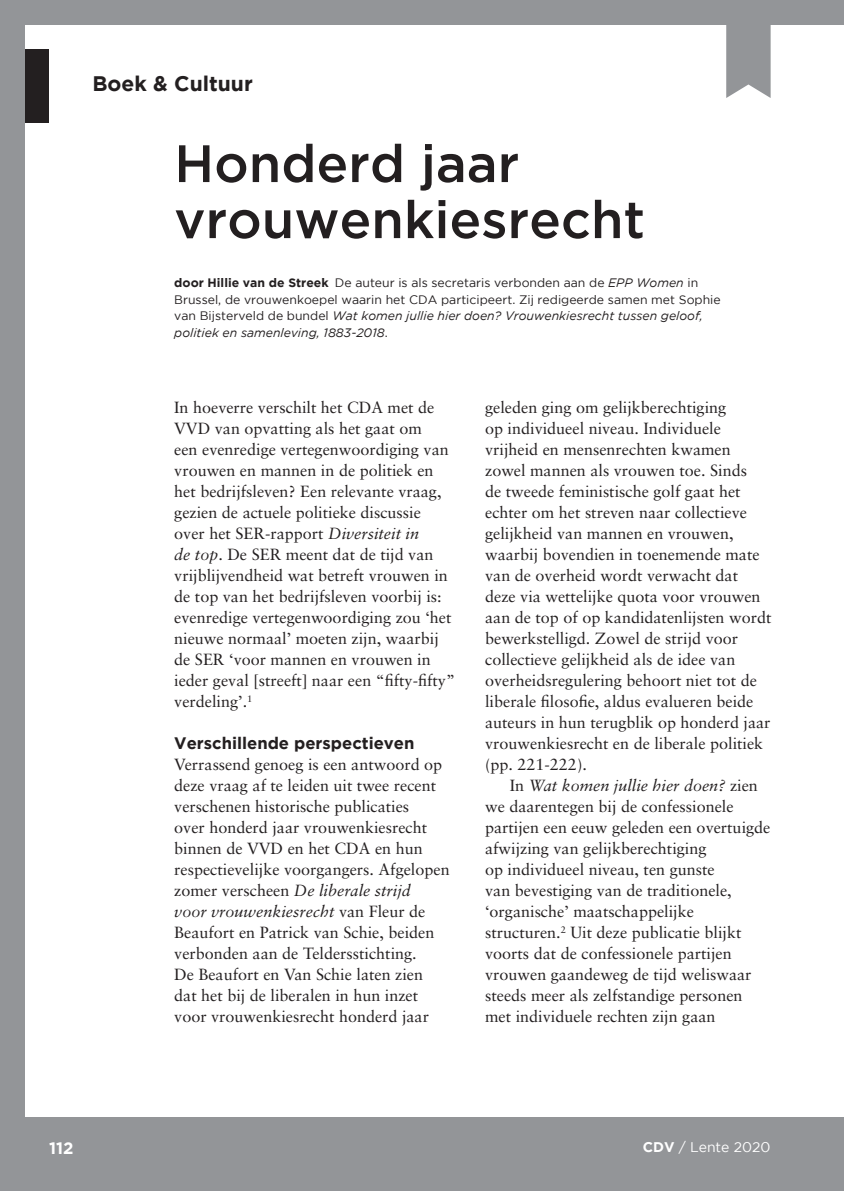
<style>
.page{position:relative;width:844px;height:1191px;background:#fff}
.page>*{position:absolute;margin:0;border:0;box-sizing:border-box;transform-origin:0 0}
.t1{font:500 52.5px/56px "Gotham";color:#231f20}
.t2{font:700 21px "Gotham";color:#231f20}
.t3{font:700 16.62px "Gotham";color:#231f20}
.t4{font:700 16.62px "Gotham";color:#fff}
.t5{font:16.1px/21px "Sabon LT";color:#231f20}
.t6{font:14px "Gotham";color:#fff}
.t7{font:12.25px/16.6px "Gotham";color:#231f20}
.s1{font-weight:700}
.s2{font-style:italic}
</style>
<div class="page">
<svg style="left:726px;top:25px;width:44px;height:73px;background:#9d9fa2"></svg>
<div style="left:0;top:49px;width:49px;height:73px;background:#231f20"></div>
<div style="left:0;top:1117px;width:843px;height:74px;background:#939598"></div>
<hr style="left:843px;top:1117px;width:1px;height:74px;background:#939598">
<div style="left:0;top:0;width:843px;height:25px;background:#939598"></div>
<div style="left:0;top:0;width:25px;height:1191px;background:#939598"></div>
<svg style="left:843px;top:0;width:1px;height:25px"></svg>
<h2 class="t2" style="left:92px;top:71px;width:162px">Boek &amp; Cultuur</h2>
<h1 class="t1" style="left:174px;top:134px;width:472px">Honderd jaar vrouwenkiesrecht</h1>
<p class="t7" style="left:174px;top:274px;width:548px"><span class="s1">door Hillie van de Streek</span> De auteur is als secretaris verbonden aan de <span class="s2">EPP Women</span> in Brussel, de vrouwenkoepel waarin het CDA participeert. Zij redigeerde samen met Sophie van Bijsterveld de bundel <span class="s2">Wat komen jullie hier doen? Vrouwenkiesrecht tussen geloof, politiek en samenleving, 1883-2018</span>.</p>
<p class="t5" style="left:174px;top:397px;width:282px">In hoeverre verschilt het CDA met de VVD van opvatting als het gaat om<br>een evenredige vertegenwoordiging van vrouwen en mannen in de politiek en het bedrijfsleven? Een relevante vraag, gezien de actuele politieke discussie over het SER-rapport <span class="s2">Diversiteit in<br>de top</span>. De SER meent dat de tijd van vrijblijvendheid wat betreft vrouwen in de top van het bedrijfsleven voorbij is: evenredige vertegenwoordiging zou ‘het nieuwe normaal’ moeten zijn, waarbij de SER ‘voor mannen en vrouwen in ieder geval [streeft] naar een “fifty-fifty” verdeling’.<sup>1</sup></p>
<p class="t3" style="left:174px;top:734px;width:242px">Verschillende perspectieven</p>
<p class="t5" style="left:174px;top:754px;width:277px">Verrassend genoeg is een antwoord op deze vraag af te leiden uit twee recent verschenen historische publicaties<br>over honderd jaar vrouwenkiesrecht binnen de VVD en het CDA en hun respectievelijke voorgangers. Afgelopen zomer verscheen <span class="s2">De liberale strijd<br>voor vrouwenkiesrecht</span> van Fleur de Beaufort en Patrick van Schie, beiden verbonden aan de Teldersstichting.<br>De Beaufort en Van Schie laten zien<br>dat het bij de liberalen in hun inzet voor vrouwenkiesrecht honderd jaar</p>
<p class="t5" style="left:485px;top:397px;width:288px">geleden ging om gelijkberechtiging<br>op individueel niveau. Individuele vrijheid en mensenrechten kwamen zowel mannen als vrouwen toe. Sinds<br>de tweede feministische golf gaat het echter om het streven naar collectieve gelijkheid van mannen en vrouwen, waarbij bovendien in toenemende mate van de overheid wordt verwacht dat deze via wettelijke quota voor vrouwen aan de top of op kandidatenlijsten wordt bewerkstelligd. Zowel de strijd voor collectieve gelijkheid als de idee van overheidsregulering behoort niet tot de liberale filosofie, aldus evalueren beide auteurs in hun terugblik op honderd jaar vrouwenkiesrecht en de liberale politiek (pp. 221-222).</p>
<p class="t5" style="left:485px;top:775px;width:287px;text-indent:25px">In <span class="s2">Wat komen jullie hier doen?</span> zien we daarentegen bij de confessionele partijen een eeuw geleden een overtuigde afwijzing van gelijkberechtiging<br>op individueel niveau, ten gunste<br>van bevestiging van de traditionele, ‘organische’ maatschappelijke structuren.<sup>2</sup> Uit deze publicatie blijkt voorts dat de confessionele partijen vrouwen gaandeweg de tijd weliswaar steeds meer als zelfstandige personen met individuele rechten zijn gaan</p>
<p class="t4" style="left:49px;top:1138px;width:26px">112</p>
<p class="t6" style="left:642px;top:1138px;width:129px"><span class="s1">CDV</span> / Lente 2020</p>
</div>
